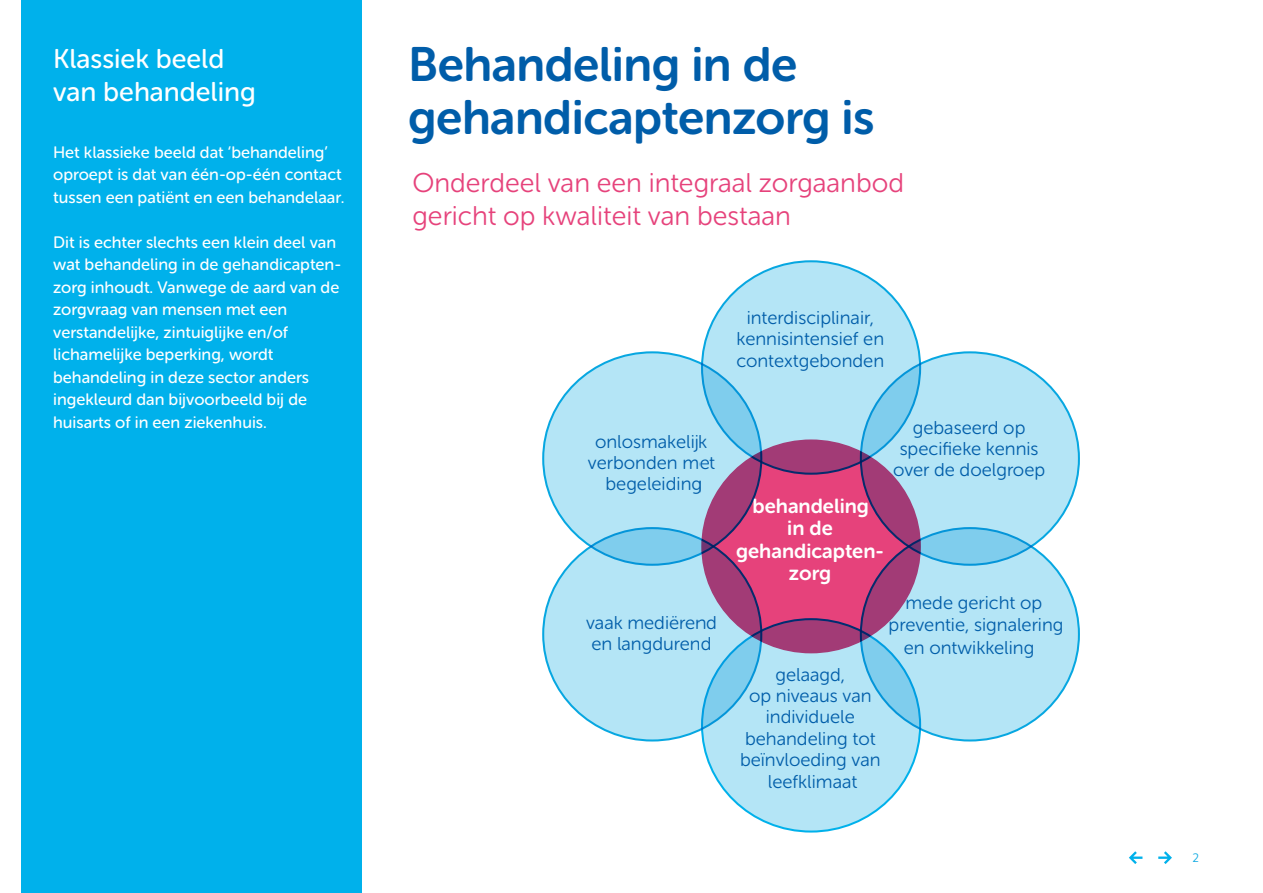
<style>
.page{position:relative;width:1263px;height:893px;background:#fff}
.page>*{position:absolute;margin:0;border:0;box-sizing:border-box;transform-origin:0 0}
.t1{font:48px/52.5px "Museo Sans Rounded 700";letter-spacing:-.01em;color:#005da9}
.t2{font:27px/33px "Museo Sans Rounded 300";color:#e6427b}
.t3{font:27px/33px "Museo Sans Rounded 500";color:#fff}
.t4{font:20.25px/22.5px "Museo Sans Rounded 700";color:#fff;text-align:center}
.t5{font:18.6px/21.5px "Museo Sans Rounded 300";color:#005da9;text-align:center}
.t6{font:16.5px/22.5px "Museo Sans Rounded 500";color:#fff}
.t7{font:300 12px "Roihu";color:#07a7e1}
</style>
<div class="page">
<svg style="left:1129px;top:851px;width:13px;height:13px"></svg>
<svg style="left:1158px;top:851px;width:14px;height:13px"></svg>
<div style="left:21px;top:0;width:340px;height:893px;background:#00b1eb"></div>
<div style="left:543px;top:352px;width:218px;height:213px;background:#b4e5f6;border-radius:50%"></div>
<div style="left:861px;top:528px;width:218px;height:212px;background:#b4e5f6;border-radius:50%"></div>
<div style="left:861px;top:352px;width:218px;height:213px;background:#b4e5f6;border-radius:50%"></div>
<div style="left:543px;top:528px;width:218px;height:212px;background:#b4e5f6;border-radius:50%"></div>
<svg style="left:702px;top:261px;width:218px;height:213px;background:#a6def3"></svg>
<svg style="left:702px;top:619px;width:218px;height:212px;background:#a7dff3"></svg>
<svg style="left:702px;top:440px;width:218px;height:213px;background:#c03e78"></svg>
<h2 class="t3" style="left:53px;top:42px;width:204px">Klassiek beeld van behandeling</h2>
<p class="t6" style="left:53px;top:141px;width:293px">Het klassieke beeld dat ‘behandeling’ oproept is dat van één-op-één contact tussen een patiënt en een behandelaar.</p>
<p class="t6" style="left:53px;top:231px;width:290px">Dit is echter slechts een klein deel van wat behandeling in de gehandicapten&shy;zorg inhoudt. Vanwege de aard van de zorgvraag van mensen met een verstandelijke, zintuiglijke en/of lichamelijke beperking, wordt behandeling in deze sector anders ingekleurd dan bijvoorbeeld bij de huisarts of in een ziekenhuis.</p>
<h1 class="t1" style="left:408px;top:38px;width:468px">Behandeling in de gehandicaptenzorg is</h1>
<h2 class="t2" style="left:412px;top:166px;width:493px">Onderdeel van een integraal zorgaanbod gericht op kwaliteit van bestaan</h2>
<p class="t5" style="left:588px;top:431px;width:129px">onlosmakelijk verbonden met begeleiding</p>
<p class="t5" style="left:586px;top:612px;width:132px;text-align:left">vaak mediërend en langdurend</p>
<p class="t5" style="left:736px;top:307px;width:149px">interdisciplinair, kennisintensief en contextgebonden</p>
<p class="t4" style="left:736px;top:494px;width:149px">behandeling<br>in de gehandicapten&shy;zorg</p>
<p class="t5" style="left:893px;top:417px;width:154px">gebaseerd op specifieke kennis over de doelgroep</p>
<p class="t5" style="left:740px;top:664px;width:142px">gelaagd,<br>op niveaus van individuele behandeling tot beïnvloeding van leefklimaat</p>
<p class="t5" style="left:905px;top:592px;width:138px">mede gericht op</p>
<p class="t5" style="left:889px;top:614px;width:176px">preventie, signalering</p>
<p class="t5" style="left:904px;top:637px;width:132px">en ontwikkeling</p>
<p class="t7" style="left:1192px;top:851px;width:8px">2</p>
</div>
